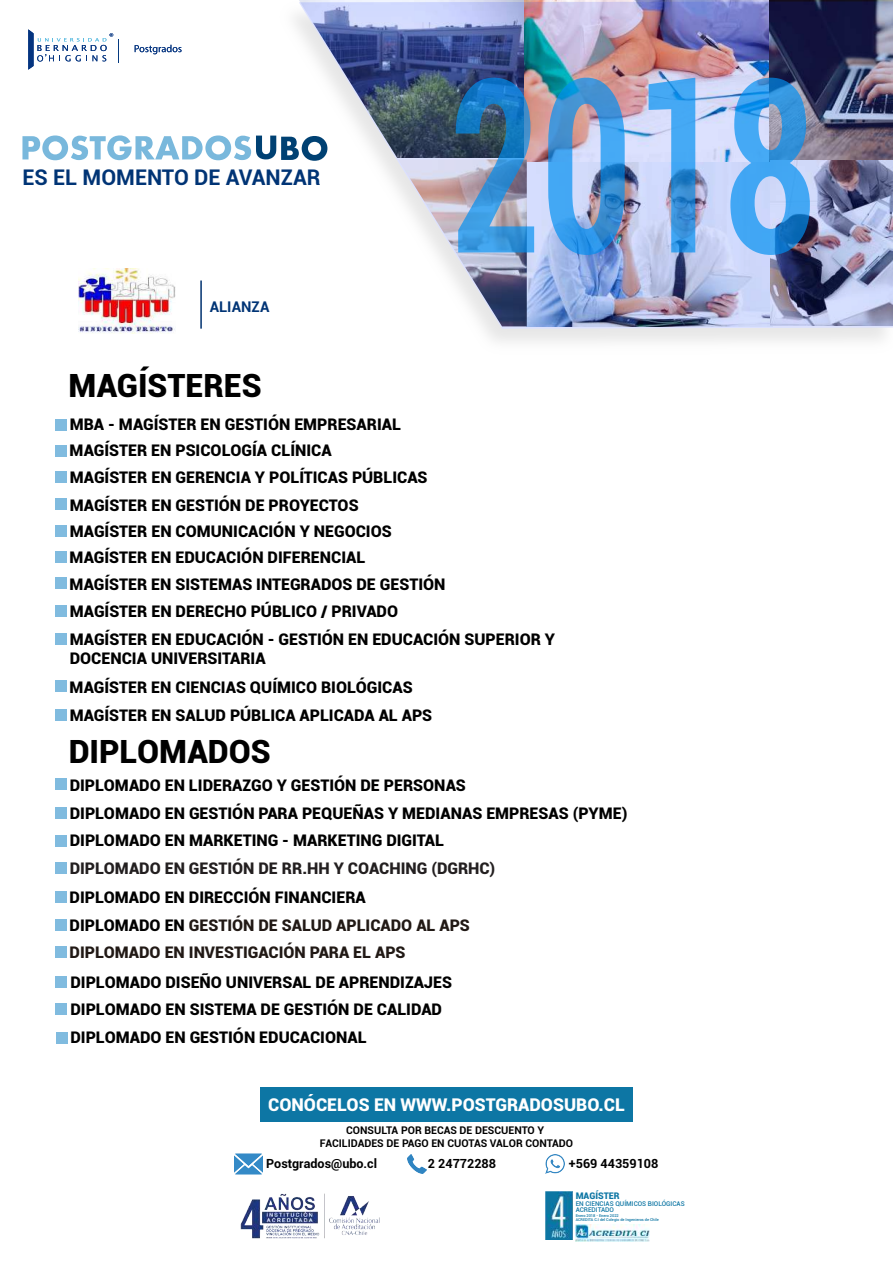
<style>
.page{position:relative;width:893px;height:1263px;background:#fff}
.page>*{position:absolute;margin:0;border:0;box-sizing:border-box;transform-origin:0 0}
.t1{font:700 condensed 242.4px "Roboto";color:rgb(0 161 240/.68);scale:.72 1}
.t2{font:900 31.95px "Roboto";color:#000}
.t3{font:700 21.6px "Roboto";color:#003475}
.t4{font:900 17.55px "Roboto";color:#fff}
.t5{font:900 16.05px/26.5px "Roboto";color:#000}
.t6{font:900 16.05px/27.3px "Roboto";color:#211915}
.t7{font:900 16.05px "Roboto";color:#231f20}
.t8{font:700 14.7px "Roboto";color:#003475}
.t9{font:700 12.6px "Roboto";color:#000}
.t10{font:700 10.5px/12.8px "Roboto";color:#000;text-align:center}
.t11{font:900 9.15px "Roboto";color:#0d76a4}
.t12{font:500 6.45px/6.4px "Roboto";color:#0d76a4}
.t13{font:500 3.9px/4.5px "Roboto";color:#0d76a4}
.s1{color:#000}
</style>
<div class="page">
<div style="left:55px;top:419px;width:12px;height:11px;background:#80bbdf"></div>
<div style="left:55px;top:445px;width:12px;height:12px;background:#80bbdf"></div>
<div style="left:56px;top:472px;width:11px;height:11px;background:#80bbdf"></div>
<div style="left:55px;top:499px;width:12px;height:11px;background:#80bbdf"></div>
<div style="left:55px;top:525px;width:12px;height:12px;background:#80bbdf"></div>
<div style="left:56px;top:551px;width:11px;height:12px;background:#80bbdf"></div>
<div style="left:56px;top:578px;width:11px;height:11px;background:#80bbdf"></div>
<div style="left:56px;top:605px;width:11px;height:12px;background:#80bbdf"></div>
<div style="left:56px;top:633px;width:11px;height:12px;background:#80bbdf"></div>
<div style="left:56px;top:681px;width:11px;height:11px;background:#80bbdf"></div>
<div style="left:56px;top:779px;width:11px;height:11px;background:#80bbdf"></div>
<div style="left:56px;top:807px;width:11px;height:11px;background:#80bbdf"></div>
<div style="left:56px;top:835px;width:11px;height:11px;background:#80bbdf"></div>
<div style="left:56px;top:862px;width:11px;height:12px;background:#80bbdf"></div>
<div style="left:56px;top:891px;width:11px;height:11px;background:#80bbdf"></div>
<div style="left:260px;top:1087px;width:373px;height:34px;background:#0d76a4"></div>
<img style="left:235px;top:1153px;width:28px;height:22px">
<img style="left:407px;top:1154px;width:19px;height:19px">
<img style="left:545px;top:1154px;width:20px;height:20px">
<div style="left:56px;top:919px;width:11px;height:11px;background:#80bbdf"></div>
<div style="left:56px;top:946px;width:11px;height:12px;background:#80bbdf"></div>
<div style="left:56px;top:1004px;width:11px;height:11px;background:#80bbdf"></div>
<div style="left:56px;top:1032px;width:11px;height:11px;background:#80bbdf"></div>
<div style="left:56px;top:976px;width:11px;height:11px;background:#80bbdf"></div>
<img style="left:576px;top:1224px;width:74px;height:17px">
<img style="left:546px;top:1191px;width:27px;height:48px">
<img style="left:240px;top:1193px;width:140px;height:46px">
<div style="left:56px;top:709px;width:11px;height:11px;background:#80bbdf"></div>
<svg style="left:28px;top:29px;width:91px;height:41px"></svg>
<svg style="left:135px;top:45px;width:47px;height:9px"></svg>
<svg style="left:22px;top:135px;width:250px;height:26px"></svg>
<hr style="left:200px;top:280px;width:2px;height:49px;background:#00326f">
<img style="left:272px;top:0;width:621px;height:342px">
<img style="left:299px;top:1px;width:594px;height:328px">
<img style="left:79px;top:269px;width:96px;height:65px">
<h3 class="t3" style="left:22px;top:162px;width:300px">ES EL MOMENTO DE AVANZAR</h3>
<p class="t8" style="left:210px;top:297px;width:61px">ALIANZA</p>
<h1 class="t1" style="left:449px;top:-4px;width:510px">2018</h1>
<h2 class="t2" style="left:69px;top:363px;width:195px">MAGÍSTERES</h2>
<p class="t5" style="left:70px;top:411px;width:333px">MBA - MAGÍSTER EN GESTIÓN EMPRESARIAL</p>
<p class="t5" style="left:70px;top:437px;width:263px">MAGÍSTER EN PSICOLOGÍA CLÍNICA</p>
<p class="t5" style="left:70px;top:464px;width:359px">MAGÍSTER EN GERENCIA Y POLÍTICAS PÚBLICAS</p>
<p class="t5" style="left:70px;top:491px;width:290px">MAGÍSTER EN GESTIÓN DE PROYECTOS</p>
<p class="t5" style="left:70px;top:517px;width:323px">MAGÍSTER EN COMUNICACIÓN Y NEGOCIOS</p>
<p class="t5" style="left:70px;top:543px;width:377px">MAGÍSTER EN EDUCACIÓN DIFERENCIAL<br>MAGÍSTER EN SISTEMAS INTEGRADOS DE GESTIÓN</p>
<p class="t5" style="left:70px;top:598px;width:330px">MAGÍSTER EN DERECHO PÚBLICO / PRIVADO</p>
<p class="t5" style="left:70px;top:629px;width:487px;line-height:19.2px">MAGÍSTER EN EDUCACIÓN - GESTIÓN EN EDUCACIÓN SUPERIOR Y<br>DOCENCIA UNIVERSITARIA</p>
<p class="t5" style="left:70px;top:673px;width:344px">MAGÍSTER EN CIENCIAS QUÍMICO BIOLÓGICAS</p>
<p class="t5" style="left:70px;top:701px;width:364px">MAGÍSTER EN SALUD PÚBLICA APLICADA AL APS</p>
<h2 class="t2" style="left:69px;top:729px;width:203px">DIPLOMADOS</h2>
<p class="t5" style="left:70px;top:770px;width:559px;line-height:27.8px">DIPLOMADO EN LIDERAZGO Y GESTIÓN DE PERSONAS<br>DIPLOMADO EN GESTIÓN PARA PEQUEÑAS Y MEDIANAS EMPRESAS (PYME)</p>
<p class="t7" style="left:70px;top:857px;width:427px">DIPLOMADO EN GESTIÓN DE RR.HH Y COACHING (DGRHC)</p>
<p class="t5" style="left:70px;top:827px;width:376px">DIPLOMADO EN MARKETING - MARKETING DIGITAL</p>
<p class="t5" style="left:70px;top:883px;width:298px">DIPLOMADO EN DIRECCIÓN FINANCIERA</p>
<p class="t6" style="left:70px;top:910px;width:402px"><span class="s1">DIPLOMADO EN</span> GESTIÓN DE SALUD APLICADO AL APS<br>DIPLOMADO EN INVESTIGACIÓN PARA EL APS</p>
<p class="t5" style="left:70px;top:968px;width:383px">DIPLOMADO DISEÑO UNIVERSAL DE APRENDIZAJES</p>
<p class="t5" style="left:70px;top:995px;width:373px">DIPLOMADO EN SISTEMA DE GESTIÓN DE CALIDAD</p>
<p class="t5" style="left:70px;top:1024px;width:298px">DIPLOMADO EN GESTIÓN EDUCACIONAL</p>
<p class="t4" style="left:268px;top:1092px;width:358px">CONÓCELOS EN WWW.POSTGRADOSUBO.CL</p>
<p class="t10" style="left:320px;top:1123px;width:255px">CONSULTA POR BECAS DE DESCUENTO Y<br>FACILIDADES DE PAGO EN CUOTAS VALOR CONTADO</p>
<p class="t9" style="left:266px;top:1155px;width:112px">Postgrados@ubo.cl</p>
<p class="t9" style="left:428px;top:1155px;width:70px">2 24772288</p>
<p class="t9" style="left:569px;top:1155px;width:91px">+569 44359108</p>
<p class="t11" style="left:576px;top:1189px;width:46px">MAGÍSTER</p>
<p class="t12" style="left:576px;top:1200px;width:111px">EN CIENCIAS QUÍMICOS BIOLÓGICAS<br>ACREDITADO</p>
<p class="t13" style="left:576px;top:1213px;width:85px">Enero 2018 - Enero 2022<br>ACREDITA C.I del Colegio de Ingenieros de Chile</p>
</div>
